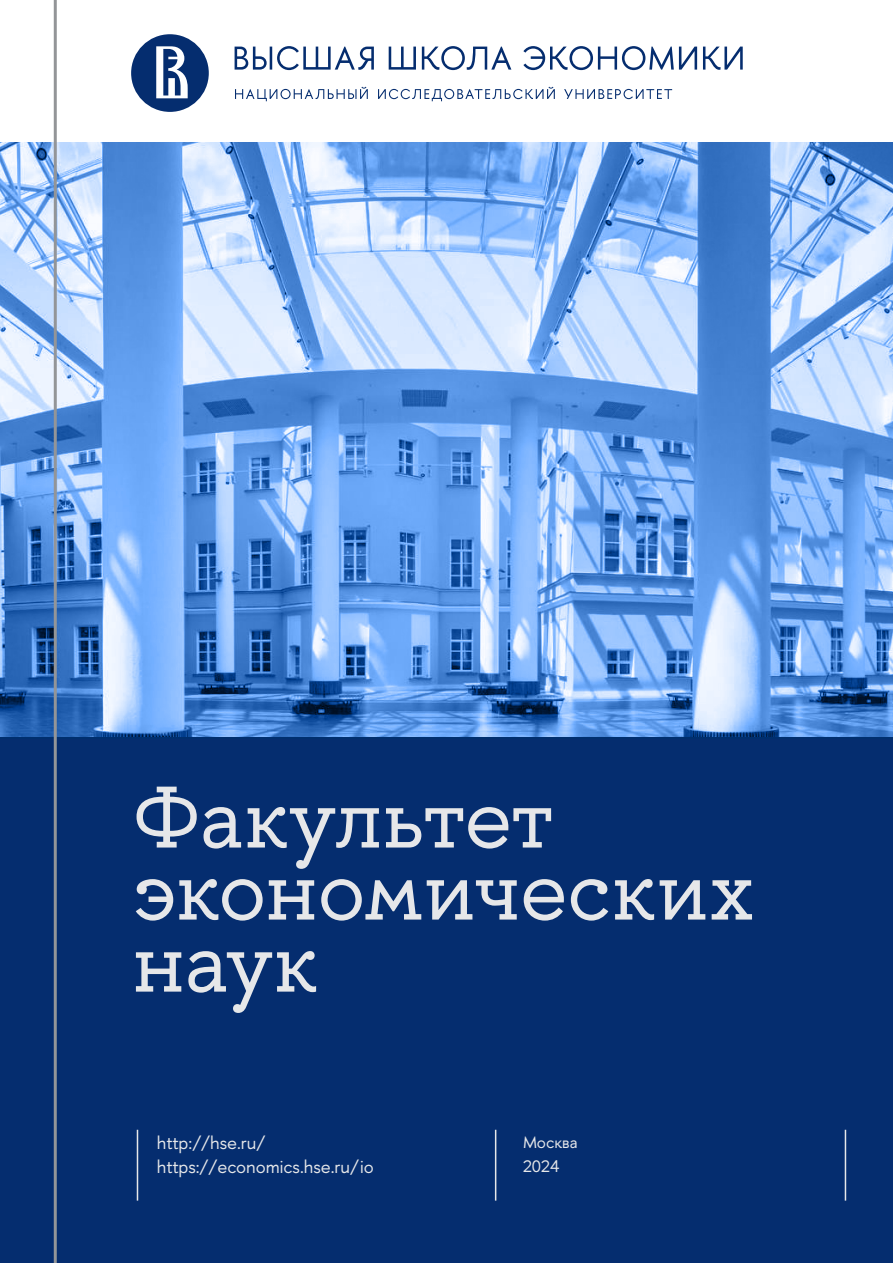
<style>
.page{position:relative;width:893px;height:1263px;background:#fff}
.page>*{position:absolute;margin:0;border:0;box-sizing:border-box;transform-origin:0 0}
.t1{font:87px/72px "HSE Slab";color:#e6e7e9}
.t2{font:18px/24px "HSE Sans";color:#e6e7e9}
.t3{font:16.5px/24px "HSE Sans";color:#e6e7e9}
</style>
<div class="page">
<div style="left:1px;top:737px;width:892px;height:526px;background:#052d6f"></div>
<svg style="left:131px;top:34px;width:78px;height:78px"></svg>
<svg style="left:235px;top:46px;width:139px;height:24px"></svg>
<svg style="left:389px;top:47px;width:27px;height:23px"></svg>
<svg style="left:422px;top:46px;width:89px;height:24px"></svg>
<svg style="left:523px;top:46px;width:174px;height:24px"></svg>
<svg style="left:703px;top:47px;width:40px;height:23px"></svg>
<svg style="left:235px;top:87px;width:133px;height:14px"></svg>
<svg style="left:378px;top:87px;width:177px;height:14px"></svg>
<svg style="left:564px;top:89px;width:108px;height:10px"></svg>
<hr style="left:137px;top:1130px;width:1px;height:70px;background:#e6e7e9">
<hr style="left:495px;top:1130px;width:1px;height:70px;background:#e6e7e9">
<hr style="left:845px;top:1130px;width:1px;height:70px;background:#e6e7e9">
<svg style="left:1px;top:142px;width:892px;height:597px;background:#7baae8"></svg>
<hr style="left:54px;top:0;width:3px;height:1263px;background:#939598">
<h1 class="t1" style="left:132px;top:783px;width:624px">Факультет экономических наук</h1>
<p class="t2" style="left:157px;top:1131px;width:218px">http://hse.ru/ https://economics.hse.ru/io</p>
<p class="t3" style="left:523px;top:1130px;width:56px">Москва<br>2024</p>
</div>
